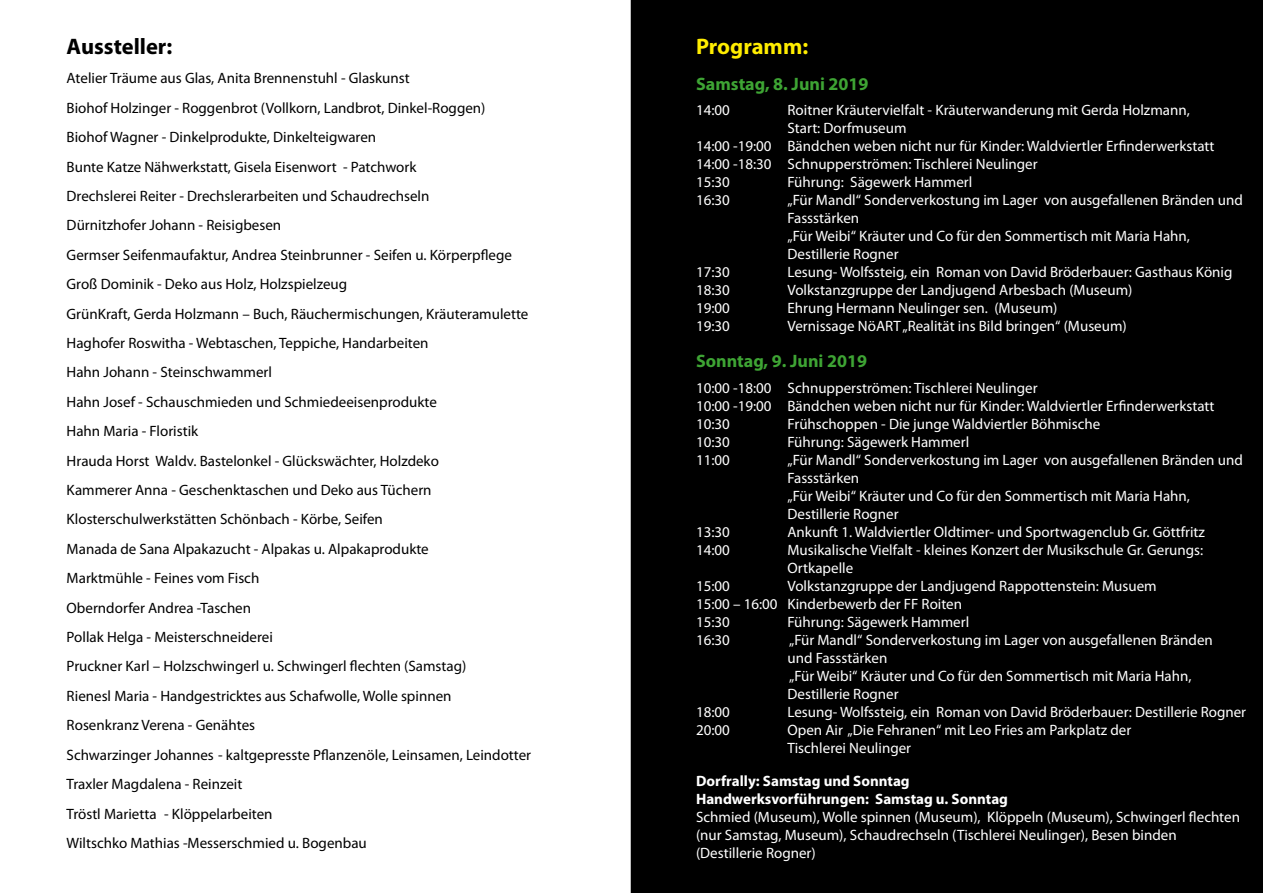
<style>
.page{position:relative;width:1263px;height:893px;background:#fff}
.page>*{position:absolute;margin:0;border:0;box-sizing:border-box;transform-origin:0 0}
.t1{font:700 22.5px "Myriad Pro";color:#000}
.t2{font:700 22.5px "Myriad Pro";color:#ffed00}
.t3{font:700 18px "Myriad Pro";color:#3ea434}
.t4{font:15px/18px "Myriad Pro";color:#fff}
.t5{font:15px/29.4px "Myriad Pro";color:#000}
.t6{font:700 15px/18px "Myriad Pro";color:#fff}
</style>
<div class="page">
<div style="left:631px;top:0;width:632px;height:893px;background:#000"></div>
<h1 class="t1" style="left:67px;top:31px;width:107px">Aussteller:</h1>
<p class="t5" style="left:67px;top:63px;width:466px">Atelier Träume aus Glas, Anita Brennenstuhl - Glaskunst<br>Biohof Holzinger - Roggenbrot (Vollkorn, Landbrot, Dinkel-Roggen)<br>Biohof Wagner - Dinkelprodukte, Dinkelteigwaren<br>Bunte Katze Nähwerkstatt, Gisela Eisenwort - Patchwork<br>Drechslerei Reiter - Drechslerarbeiten und Schaudrechseln<br>Dürnitzhofer Johann - Reisigbesen<br>Germser Seifenmaufaktur, Andrea Steinbrunner - Seifen u. Körperpflege Groß Dominik - Deko aus Holz, Holzspielzeug<br>GrünKraft, Gerda Holzmann – Buch, Räuchermischungen, Kräuteramulette Haghofer Roswitha - Webtaschen, Teppiche, Handarbeiten<br>Hahn Johann - Steinschwammerl<br>Hahn Josef - Schauschmieden und Schmiedeeisenprodukte<br>Hahn Maria - Floristik<br>Hrauda Horst Waldv. Bastelonkel - Glückswächter, Holzdeko<br>Kammerer Anna - Geschenktaschen und Deko aus Tüchern Klosterschulwerkstätten Schönbach - Körbe, Seifen<br>Manada de Sana Alpakazucht - Alpakas u. Alpakaprodukte<br>Marktmühle - Feines vom Fisch<br>Oberndorfer Andrea -Taschen<br>Pollak Helga - Meisterschneiderei<br>Pruckner Karl – Holzschwingerl u. Schwingerl flechten (Samstag)<br>Rienesl Maria - Handgestricktes aus Schafwolle, Wolle spinnen<br>Rosenkranz Verena - Genähtes<br>Schwarzinger Johannes - kaltgepresste Pflanzenöle, Leinsamen, Leindotter Traxler Magdalena - Reinzeit<br>Tröstl Marietta - Klöppelarbeiten<br>Wiltschko Mathias -Messerschmied u. Bogenbau</p>
<h1 class="t2" style="left:696px;top:31px;width:114px">Programm:</h1>
<p class="t3" style="left:696px;top:72px;width:174px">Samstag, 8. Juni 2019</p>
<p class="t4" style="left:696px;top:101px;width:35px">14:00</p>
<p class="t4" style="left:787px;top:101px;width:404px">Roitner Kräutervielfalt - Kräuterwanderung mit Gerda Holzmann,</p>
<p class="t4" style="left:787px;top:119px;width:121px">Start: Dorfmuseum</p>
<p class="t4" style="left:696px;top:137px;width:520px">14:00 -19:00 Bändchen weben nicht nur für Kinder: Waldviertler Erfinderwerkstatt</p>
<p class="t4" style="left:696px;top:155px;width:343px">14:00 -18:30 Schnupperströmen: Tischlerei Neulinger</p>
<p class="t4" style="left:696px;top:173px;width:35px">15:30</p>
<p class="t4" style="left:787px;top:173px;width:186px">Führung: Sägewerk Hammerl</p>
<p class="t4" style="left:696px;top:191px;width:35px">16:30</p>
<p class="t4" style="left:787px;top:191px;width:457px">„Für Mandl“ Sonderverkostung im Lager von ausgefallenen Bränden und Fassstärken<br>„Für Weibi“ Kräuter und Co für den Sommertisch mit Maria Hahn, Destillerie Rogner</p>
<p class="t4" style="left:696px;top:263px;width:35px">17:30</p>
<p class="t4" style="left:787px;top:263px;width:446px">Lesung- Wolfssteig, ein Roman von David Bröderbauer: Gasthaus König</p>
<p class="t4" style="left:696px;top:281px;width:35px">18:30</p>
<p class="t4" style="left:787px;top:281px;width:346px">Volkstanzgruppe der Landjugend Arbesbach (Museum)</p>
<p class="t4" style="left:696px;top:299px;width:35px">19:00</p>
<p class="t4" style="left:787px;top:299px;width:271px">Ehrung Hermann Neulinger sen. (Museum)</p>
<p class="t4" style="left:696px;top:317px;width:35px">19:30</p>
<p class="t4" style="left:787px;top:317px;width:341px">Vernissage NöART „Realität ins Bild bringen“ (Museum)</p>
<p class="t3" style="left:696px;top:349px;width:173px">Sonntag, 9. Juni 2019</p>
<p class="t4" style="left:696px;top:378px;width:520px">10:00 -18:00 Schnupperströmen: Tischlerei Neulinger<br>10:00 -19:00 Bändchen weben nicht nur für Kinder: Waldviertler Erfinderwerkstatt<br>10:30</p>
<p class="t4" style="left:787px;top:414px;width:314px">Frühschoppen - Die junge Waldviertler Böhmische</p>
<p class="t4" style="left:696px;top:432px;width:35px">10:30</p>
<p class="t4" style="left:787px;top:432px;width:183px">Führung: Sägewerk Hammerl</p>
<p class="t4" style="left:696px;top:450px;width:35px">11:00</p>
<p class="t4" style="left:787px;top:450px;width:457px">„Für Mandl“ Sonderverkostung im Lager von ausgefallenen Bränden und Fassstärken<br>„Für Weibi“ Kräuter und Co für den Sommertisch mit Maria Hahn, Destillerie Rogner</p>
<p class="t4" style="left:696px;top:522px;width:35px">13:30</p>
<p class="t4" style="left:787px;top:522px;width:419px">Ankunft 1. Waldviertler Oldtimer- und Sportwagenclub Gr. Göttfritz</p>
<p class="t4" style="left:696px;top:540px;width:35px">14:00</p>
<p class="t4" style="left:787px;top:540px;width:417px">Musikalische Vielfalt - kleines Konzert der Musikschule Gr. Gerungs:<br>Ortkapelle</p>
<p class="t4" style="left:696px;top:576px;width:35px">15:00</p>
<p class="t4" style="left:696px;top:576px;width:462px;text-indent:92px">Volkstanzgruppe der Landjugend Rappottenstein: Musuem<br>15:00 – 16:00 Kinderbewerb der FF Roiten<br>15:30</p>
<p class="t4" style="left:787px;top:612px;width:183px">Führung: Sägewerk Hammerl</p>
<p class="t4" style="left:696px;top:630px;width:35px">16:30</p>
<p class="t4" style="left:787px;top:630px;width:427px">„Für Mandl“ Sonderverkostung im Lager von ausgefallenen Bränden und Fassstärken<br>„Für Weibi“ Kräuter und Co für den Sommertisch mit Maria Hahn, Destillerie Rogner</p>
<p class="t4" style="left:696px;top:702px;width:35px">18:00</p>
<p class="t4" style="left:787px;top:702px;width:460px">Lesung- Wolfssteig, ein Roman von David Bröderbauer: Destillerie Rogner</p>
<p class="t4" style="left:696px;top:720px;width:35px">20:00</p>
<p class="t4" style="left:787px;top:720px;width:345px">Open Air „Die Fehranen“ mit Leo Fries am Parkplatz der<br>Tischlerei Neulinger</p>
<p class="t6" style="left:696px;top:771px;width:314px">Dorfrally: Samstag und Sonntag<br>Handwerksvorführungen: Samstag u. Sonntag</p>
<p class="t4" style="left:696px;top:807px;width:545px">Schmied (Museum), Wolle spinnen (Museum), Klöppeln (Museum), Schwingerl flechten (nur Samstag, Museum), Schaudrechseln (Tischlerei Neulinger), Besen binden (Destillerie Rogner)</p>
</div>
